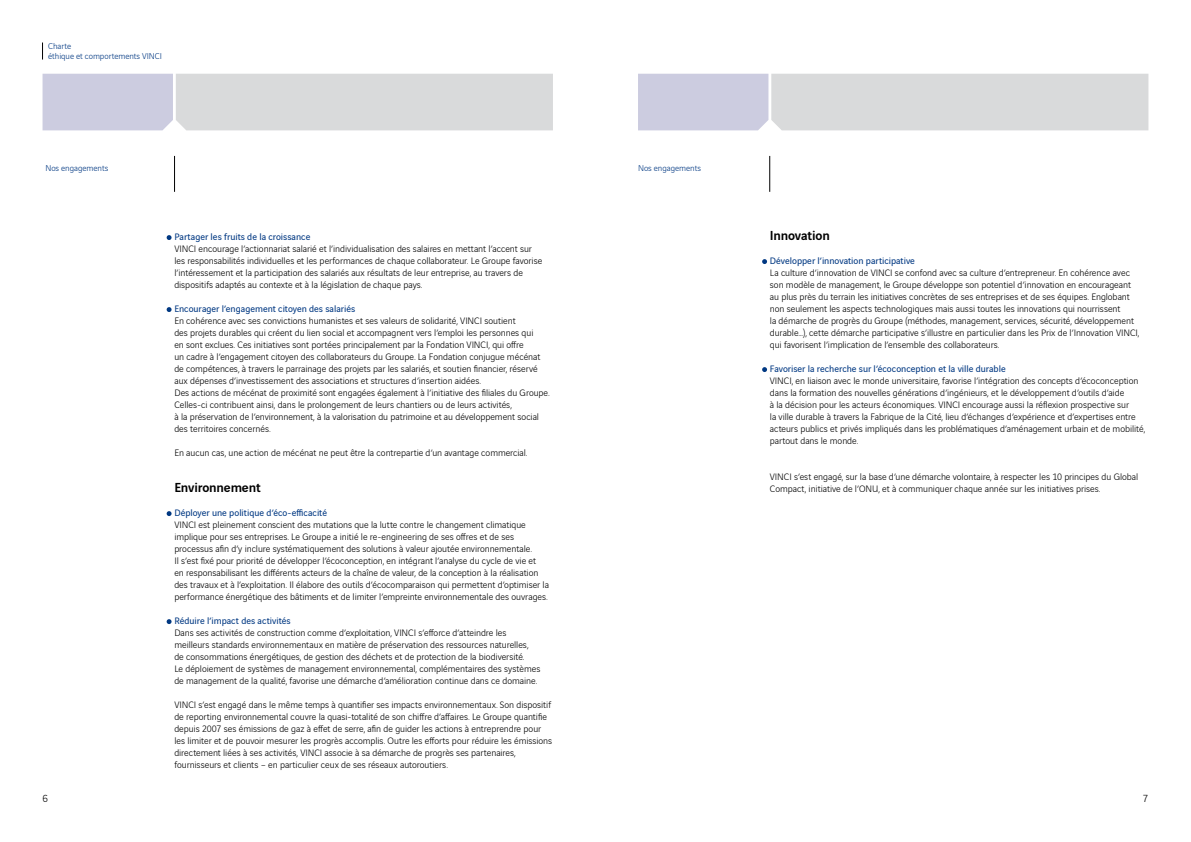
<style>
.page{position:relative;width:1191px;height:842px;background:#fff}
.page>*{position:absolute;margin:0;border:0;box-sizing:border-box;transform-origin:0 0}
.t1{font:500 14px "Vinci Sans";letter-spacing:-.01em;color:#000}
.t2{font:300 11px "Vinci Sans";color:#000}
.t3{font:300 10px/12px "Vinci Sans";letter-spacing:-.005em;color:#000}
.t4{font:10px "Vinci Sans";color:#003882}
.t5{font:300 9px/10px "Vinci Sans";letter-spacing:-.005em;color:#003882}
</style>
<div class="page">
<svg style="left:638px;top:74px;width:510px;height:56px;background:#d6d6dc"></svg>
<svg style="left:43px;top:74px;width:510px;height:56px;background:#d6d6dc"></svg>
<hr style="left:769px;top:156px;width:1px;height:36px;background:#000">
<hr style="left:174px;top:156px;width:1px;height:36px;background:#000">
<svg style="left:42px;top:43px;width:1px;height:17px"></svg>
<svg style="left:167px;top:235px;width:4px;height:5px"></svg>
<svg style="left:167px;top:307px;width:4px;height:5px"></svg>
<svg style="left:167px;top:511px;width:4px;height:5px"></svg>
<svg style="left:167px;top:619px;width:4px;height:5px"></svg>
<svg style="left:762px;top:259px;width:5px;height:5px"></svg>
<svg style="left:762px;top:367px;width:5px;height:5px"></svg>
<p class="t5" style="left:48px;top:41px;width:115px">Charte<br>éthique et comportements VINCI</p>
<p class="t5" style="left:45px;top:163px;width:65px">Nos engagements</p>
<p class="t5" style="left:638px;top:163px;width:65px">Nos engagements</p>
<p class="t4" style="left:174px;top:229px;width:137px">Partager les fruits de la croissance</p>
<p class="t3" style="left:174px;top:242px;width:369px">VINCI encourage l’actionnariat salarié et l’individualisation des salaires en mettant l’accent sur les responsabilités individuelles et les performances de chaque collaborateur. Le Groupe favorise l’intéressement et la participation des salariés aux résultats de leur entreprise, au travers de dispositifs adaptés au contexte et à la législation de chaque pays.</p>
<p class="t4" style="left:174px;top:301px;width:182px">Encourager l’engagement citoyen des salariés</p>
<p class="t3" style="left:174px;top:314px;width:377px">En cohérence avec ses convictions humanistes et ses valeurs de solidarité, VINCI soutient<br>des projets durables qui créent du lien social et accompagnent vers l’emploi les personnes qui<br>en sont exclues. Ces initiatives sont portées principalement par la Fondation VINCI, qui offre<br>un cadre à l’engagement citoyen des collaborateurs du Groupe. La Fondation conjugue mécénat de compétences, à travers le parrainage des projets par les salariés, et soutien financier, réservé aux dépenses d’investissement des associations et structures d’insertion aidées.<br>Des actions de mécénat de proximité sont engagées également à l’initiative des filiales du Groupe.<br>Celles-ci contribuent ainsi, dans le prolongement de leurs chantiers ou de leurs activités,<br>à la préservation de l’environnement, à la valorisation du patrimoine et au développement social des territoires concernés.</p>
<p class="t3" style="left:174px;top:446px;width:355px">En aucun cas, une action de mécénat ne peut être la contrepartie d’un avantage commercial.</p>
<h1 class="t1" style="left:174px;top:477px;width:88px">Environnement</h1>
<p class="t4" style="left:174px;top:505px;width:154px">Déployer une politique d’éco-efficacité</p>
<p class="t3" style="left:174px;top:518px;width:376px">VINCI est pleinement conscient des mutations que la lutte contre le changement climatique implique pour ses entreprises. Le Groupe a initié le re-engineering de ses offres et de ses processus afin d’y inclure systématiquement des solutions à valeur ajoutée environnementale.<br>Il s’est fixé pour priorité de développer l’écoconception, en intégrant l’analyse du cycle de vie et<br>en responsabilisant les différents acteurs de la chaîne de valeur, de la conception à la réalisation des travaux et à l’exploitation. Il élabore des outils d’écocomparaison qui permettent d’optimiser la performance énergétique des bâtiments et de limiter l’empreinte environnementale des ouvrages.</p>
<p class="t4" style="left:174px;top:613px;width:118px">Réduire l’impact des activités</p>
<p class="t3" style="left:174px;top:626px;width:367px">Dans ses activités de construction comme d’exploitation, VINCI s’efforce d’atteindre les meilleurs standards environnementaux en matière de préservation des ressources naturelles, de consommations énergétiques, de gestion des déchets et de protection de la biodiversité.<br>Le déploiement de systèmes de management environnemental, complémentaires des systèmes de management de la qualité, favorise une démarche d’amélioration continue dans ce domaine.</p>
<p class="t3" style="left:174px;top:698px;width:379px">VINCI s’est engagé dans le même temps à quantifier ses impacts environnementaux. Son dispositif de reporting environnemental couvre la quasi-totalité de son chiffre d’affaires. Le Groupe quantifie depuis 2007 ses émissions de gaz à effet de serre, afin de guider les actions à entreprendre pour les limiter et de pouvoir mesurer les progrès accomplis. Outre les efforts pour réduire les émissions directement liées à ses activités, VINCI associe à sa démarche de progrès ses partenaires, fournisseurs et clients – en particulier ceux de ses réseaux autoroutiers.</p>
<h1 class="t1" style="left:770px;top:225px;width:61px">Innovation</h1>
<p class="t4" style="left:770px;top:253px;width:147px">Développer l’innovation participative</p>
<p class="t3" style="left:770px;top:266px;width:371px">La culture d’innovation de VINCI se confond avec sa culture d’entrepreneur. En cohérence avec son modèle de management, le Groupe développe son potentiel d’innovation en encourageant au plus près du terrain les initiatives concrètes de ses entreprises et de ses équipes. Englobant non seulement les aspects technologiques mais aussi toutes les innovations qui nourrissent<br>la démarche de progrès du Groupe (méthodes, management, services, sécurité, développement durable…), cette démarche participative s’illustre en particulier dans les Prix de l’Innovation VINCI, qui favorisent l’implication de l’ensemble des collaborateurs.</p>
<p class="t4" style="left:770px;top:361px;width:237px">Favoriser la recherche sur l’écoconception et la ville durable</p>
<p class="t3" style="left:770px;top:374px;width:377px">VINCI, en liaison avec le monde universitaire, favorise l’intégration des concepts d’écoconception dans la formation des nouvelles générations d’ingénieurs, et le développement d’outils d’aide<br>à la décision pour les acteurs économiques. VINCI encourage aussi la réflexion prospective sur<br>la ville durable à travers la Fabrique de la Cité, lieu d’échanges d’expérience et d’expertises entre acteurs publics et privés impliqués dans les problématiques d’aménagement urbain et de mobilité, partout dans le monde.</p>
<p class="t3" style="left:770px;top:470px;width:370px">VINCI s’est engagé, sur la base d’une démarche volontaire, à respecter les 10 principes du Global<br>Compact, initiative de l’ONU, et à communiquer chaque année sur les initiatives prises.</p>
<p class="t2" style="left:43px;top:791px;width:7px">6</p>
<p class="t2" style="left:1143px;top:791px;width:7px">7</p>
</div>
